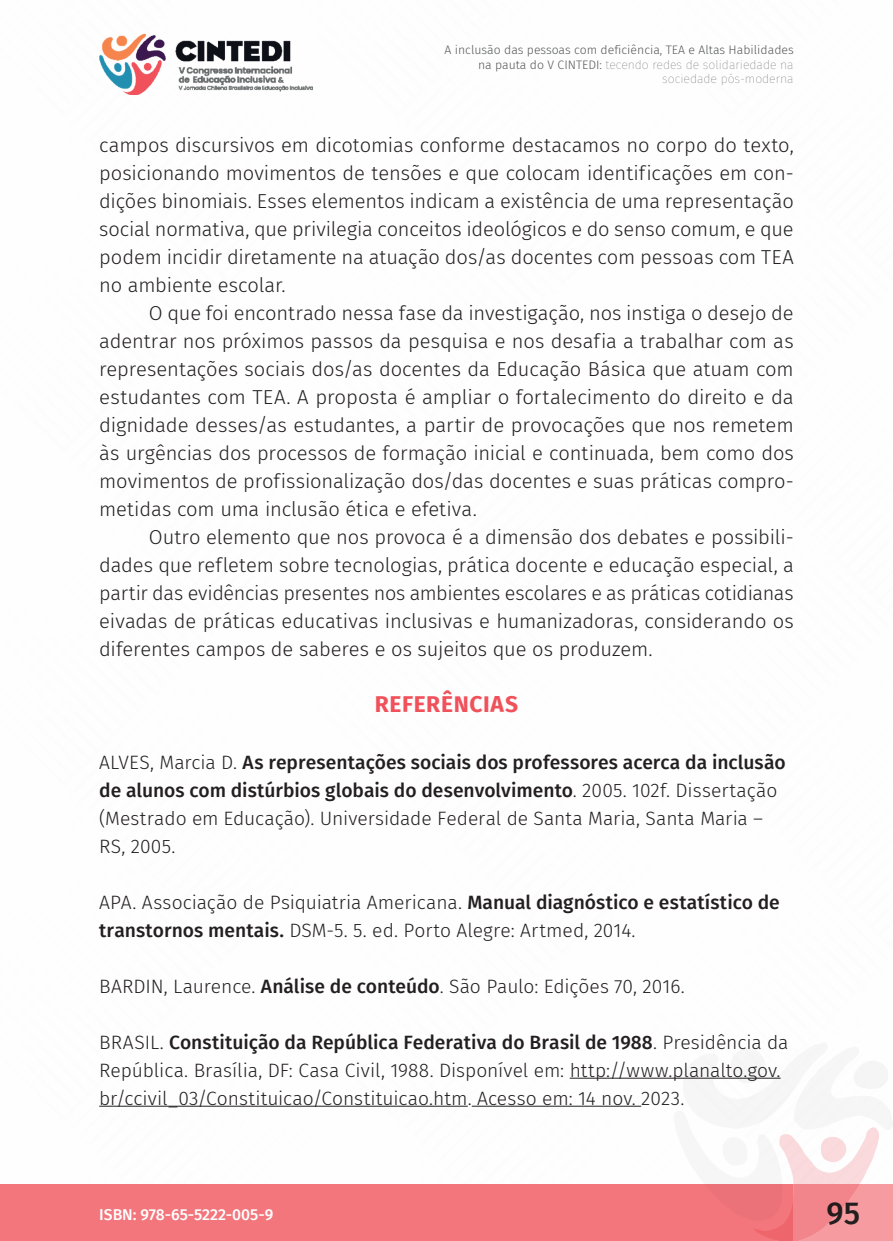
<style>
.page{position:relative;width:893px;height:1241px;background:#fff}
.page>*{position:absolute;margin:0;border:0;box-sizing:border-box;transform-origin:0 0}
.t1{font:500 31.5px "Fira Sans";color:#231f20}
._12_SUBTÍTULO_REFERENCIAS{font:700 22.75px "Fira Sans";letter-spacing:.03em;color:#f0515a}
._6_CORPO{font:300 20.12px/28px "Fira Sans";letter-spacing:-.005em;color:#231f20;text-align:justify}
._13_REFERENCIAS{font:300 19.25px/28px "Fira Sans";color:#231f20}
.t2{font:500 15.75px "Fira Sans";color:#fff}
.t3{font:300 12.25px/14.7px "Fira Sans";color:#57585a;text-align:right}
.s1{font-weight:100}
.s2{font-weight:500}
</style>
<div class="page">
<div style="left:0;top:1184px;width:794px;height:56px;background:#f2767c"></div>
<img style="left:99px;top:33px;width:214px;height:61px">
<svg style="left:674px;top:1049px;width:219px;height:191px"></svg>
<hr style="left:570px;top:1077px;width:211px;height:1px;background:#231f20">
<hr style="left:99px;top:1105px;width:369px;height:1px;background:#231f20">
<hr style="left:472px;top:1105px;width:169px;height:1px;background:#231f20">
<p class="t3" style="left:444px;top:42px;width:351px">A inclusão das pessoas com deficiência, TEA e Altas Habilidades na pauta do V CINTEDI: <span class="s1">tecendo redes de solidariedade na sociedade pós-moderna</span></p>
<p class="_6_CORPO" style="left:99px;top:131px;width:696px">campos discursivos em dicotomias conforme destacamos no corpo do texto, posicionando movimentos de tensões e que colocam identificações em con&shy;dições binomiais. Esses elementos indicam a existência de uma representação social normativa, que privilegia conceitos ideológicos e do senso comum, e que podem incidir diretamente na atuação dos/as docentes com pessoas com TEA no ambiente escolar.</p>
<p class="_6_CORPO" style="left:99px;top:299px;width:696px;text-indent:50px">O que foi encontrado nessa fase da investigação, nos instiga o desejo de adentrar nos próximos passos da pesquisa e nos desafia a trabalhar com as representações sociais dos/as docentes da Educação Básica que atuam com estudantes com TEA. A proposta é ampliar o fortalecimento do direito e da dignidade desses/as estudantes, a partir de provocações que nos remetem às urgências dos processos de formação inicial e continuada, bem como dos movimentos de profissionalização dos/das docentes e suas práticas compro&shy;metidas com uma inclusão ética e efetiva.</p>
<p class="_6_CORPO" style="left:99px;top:523px;width:696px;text-indent:50px">Outro elemento que nos provoca é a dimensão dos debates e possibili&shy;dades que refletem sobre tecnologias, prática docente e educação especial, a partir das evidências presentes nos ambientes escolares e as práticas cotidianas eivadas de práticas educativas inclusivas e humanizadoras, considerando os diferentes campos de saberes e os sujeitos que os produzem.</p>
<p class="_12_SUBTÍTULO_REFERENCIAS" style="left:375px;top:685px;width:145px">REFERÊNCIAS</p>
<p class="_13_REFERENCIAS" style="left:99px;top:747px;width:688px">ALVES, Marcia D. <span class="s2">As representações sociais dos professores acerca da inclusão de alunos com distúrbios globais do desenvolvimento</span>. 2005. 102f. Dissertação (Mestrado em Educação). Universidade Federal de Santa Maria, Santa Maria – RS, 2005.</p>
<p class="_13_REFERENCIAS" style="left:99px;top:887px;width:682px">APA. Associação de Psiquiatria Americana. <span class="s2">Manual diagnóstico e estatístico de transtornos mentais.</span> DSM-5. 5. ed. Porto Alegre: Artmed, 2014.</p>
<p class="_13_REFERENCIAS" style="left:99px;top:971px;width:587px">BARDIN, Laurence. <span class="s2">Análise de conteúdo</span>. São Paulo: Edições 70, 2016.</p>
<p class="_13_REFERENCIAS" style="left:99px;top:1027px;width:691px">BRASIL. <span class="s2">Constituição da República Federativa do Brasil de 1988</span>. Presidência da<br>República. Brasília, DF: Casa Civil, 1988. Disponível em: http://www.planalto.gov. br/ccivil_03/Constituicao/Constituicao.htm. Acesso em: 14 nov. 2023.</p>
<p class="t2" style="left:99px;top:1201px;width:176px">ISBN: 978-65-5222-005-9</p>
<h1 class="t1" style="left:827px;top:1187px;width:35px">95</h1>
</div>
